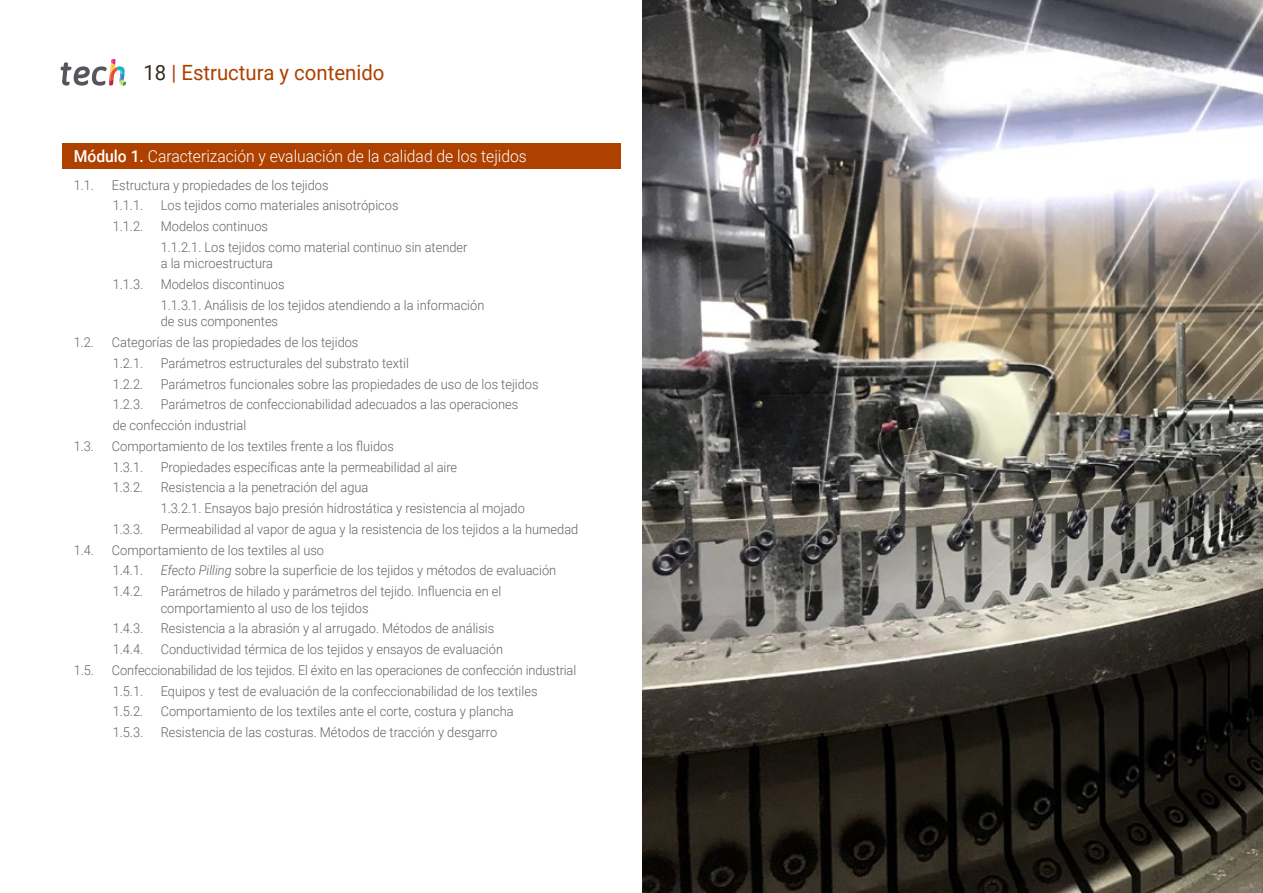
<style>
.page{position:relative;width:1263px;height:893px;background:#fff}
.page>*{position:absolute;margin:0;border:0;box-sizing:border-box;transform-origin:0 0}
.t1{font:21px "Roboto";color:#ae4000}
.t2{font:300 16.5px "Roboto";color:#fff;scale:.95 1}
.t3{font:300 13.5px/20.7px "Roboto";color:#61646a;scale:.95 1}
.s1{color:#312e20}
.s2{font-weight:500}
.s3{font-style:italic}
</style>
<div class="page">
<img style="left:642px;top:0;width:621px;height:893px">
<div style="left:63px;top:144px;width:558px;height:25px;background:#ae4000"></div>
<svg style="left:61px;top:59px;width:65px;height:27px"></svg>
<h1 class="t1" style="left:144px;top:57px;width:242px"><span class="s1">18</span> | Estructura y contenido</h1>
<p class="t2" style="left:74px;top:145px;width:478px"><span class="s2">Módulo 1.</span> Caracterización y evaluación de la calidad de los tejidos</p>
<p class="t3" style="left:74px;top:174px;width:23px">1.1.</p>
<p class="t3" style="left:112px;top:174px;width:230px">Estructura y propiedades de los tejidos<br>1.1.1.</p>
<p class="t3" style="left:161px;top:195px;width:252px">Los tejidos como materiales anisotrópicos</p>
<p class="t3" style="left:113px;top:215px;width:34px">1.1.2.</p>
<p class="t3" style="left:161px;top:215px;width:324px">Modelos continuos<br>1.1.2.1. Los tejidos como material continuo sin atender</p>
<p class="t3" style="left:161px;top:253px;width:120px">a la microestructura</p>
<p class="t3" style="left:113px;top:273px;width:34px">1.1.3.</p>
<p class="t3" style="left:161px;top:273px;width:342px">Modelos discontinuos<br>1.1.3.1. Análisis de los tejidos atendiendo a la información</p>
<p class="t3" style="left:161px;top:311px;width:125px">de sus componentes</p>
<p class="t3" style="left:74px;top:331px;width:23px">1.2.</p>
<p class="t3" style="left:112px;top:331px;width:261px">Categorías de las propiedades de los tejidos<br>1.2.1.</p>
<p class="t3" style="left:161px;top:352px;width:263px">Parámetros estructurales del substrato textil</p>
<p class="t3" style="left:113px;top:373px;width:34px">1.2.2.</p>
<p class="t3" style="left:161px;top:373px;width:399px">Parámetros funcionales sobre las propiedades de uso de los tejidos</p>
<p class="t3" style="left:113px;top:394px;width:34px">1.2.3.</p>
<p class="t3" style="left:113px;top:394px;width:428px;text-indent:48px">Parámetros de confeccionabilidad adecuados a las operaciones de confección industrial</p>
<p class="t3" style="left:74px;top:435px;width:23px">1.3.</p>
<p class="t3" style="left:112px;top:435px;width:298px">Comportamiento de los textiles frente a los fluidos<br>1.3.1.</p>
<p class="t3" style="left:161px;top:456px;width:314px">Propiedades específicas ante la permeabilidad al aire</p>
<p class="t3" style="left:113px;top:477px;width:34px">1.3.2.</p>
<p class="t3" style="left:161px;top:477px;width:385px">Resistencia a la penetración del agua<br>1.3.2.1. Ensayos bajo presión hidrostática y resistencia al mojado</p>
<p class="t3" style="left:113px;top:518px;width:34px">1.3.3.</p>
<p class="t3" style="left:161px;top:518px;width:441px">Permeabilidad al vapor de agua y la resistencia de los tejidos a la humedad</p>
<p class="t3" style="left:74px;top:539px;width:23px">1.4.</p>
<p class="t3" style="left:112px;top:539px;width:225px">Comportamiento de los textiles al uso<br>1.4.1.</p>
<p class="t3" style="left:161px;top:560px;width:418px"><span class="s3">Efecto Pilling</span> sobre la superficie de los tejidos y métodos de evaluación</p>
<p class="t3" style="left:113px;top:580px;width:34px">1.4.2.</p>
<p class="t3" style="left:161px;top:582px;width:360px;line-height:16.5px">Parámetros de hilado y parámetros del tejido. Influencia en el comportamiento al uso de los tejidos</p>
<p class="t3" style="left:113px;top:618px;width:34px">1.4.3.</p>
<p class="t3" style="left:161px;top:618px;width:353px">Resistencia a la abrasión y al arrugado. Métodos de análisis</p>
<p class="t3" style="left:113px;top:638px;width:34px">1.4.4.</p>
<p class="t3" style="left:161px;top:638px;width:362px">Conductividad térmica de los tejidos y ensayos de evaluación</p>
<p class="t3" style="left:74px;top:659px;width:23px">1.5.</p>
<p class="t3" style="left:112px;top:659px;width:490px">Confeccionabilidad de los tejidos. El éxito en las operaciones de confección industrial<br>1.5.1.</p>
<p class="t3" style="left:161px;top:680px;width:398px">Equipos y test de evaluación de la confeccionabilidad de los textiles</p>
<p class="t3" style="left:113px;top:701px;width:34px">1.5.2.</p>
<p class="t3" style="left:161px;top:701px;width:373px">Comportamiento de los textiles ante el corte, costura y plancha</p>
<p class="t3" style="left:113px;top:721px;width:34px">1.5.3.</p>
<p class="t3" style="left:161px;top:721px;width:356px">Resistencia de las costuras. Métodos de tracción y desgarro</p>
</div>
